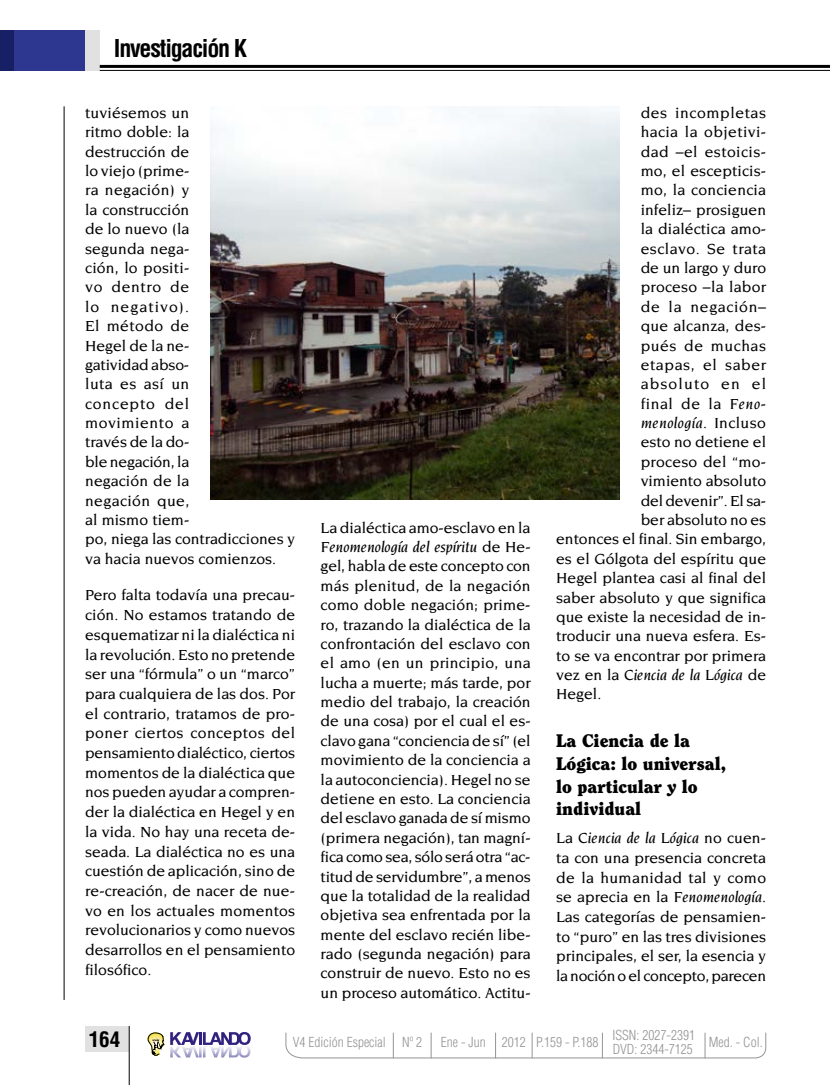
<style>
.page{position:relative;width:830px;height:1085px;background:#fff}
.page>*{position:absolute;margin:0;border:0;box-sizing:border-box;transform-origin:0 0}
.t1{font:700 condensed 24px "Helvetica";letter-spacing:-.05em;color:#000}
.t2{font:700 condensed 21px "Helvetica";color:#000}
.t3{font:900 18px/22.5px "Clearface IT Cby BT";color:#000}
.t4{font:500 15.75px/19.4px "Novarese";color:#000;text-align:justify}
.t5{font:500 15.75px "Novarese";letter-spacing:.03em;color:#000}
.t6{font:500 15.75px "Novarese";letter-spacing:.04em;color:#000}
.t7{font:500 15.75px "Novarese";letter-spacing:.035em;color:#000}
.t8{font:italic 500 15.75px "Novarese";color:#000}
.t9{font:italic 500 15.75px "Novarese";letter-spacing:.03em;color:#000}
.t10{font:500 15.75px "Novarese";letter-spacing:.025em;color:#000}
.t11{font:500 15.75px "Novarese";letter-spacing:.045em;color:#000}
.t12{font:500 15.75px "Novarese";letter-spacing:.075em;color:#000}
.t13{font:300 condensed 13.5px "Helvetica";color:#949494}
.s1{font-style:italic}
.s2{font-style:normal}
</style>
<div class="page">
<div style="left:85px;top:1025px;width:44px;height:26px;background:#e1e1e1"></div>
<hr style="left:129px;top:1025px;width:1px;height:59px;background:#000">
<hr style="left:64px;top:106px;width:1px;height:893px;background:#000">
<div style="left:85px;top:30px;width:15px;height:41px;background:#e1e1e1"></div>
<hr style="left:100px;top:65px;width:729px;height:3px;background:#000">
<hr style="left:100px;top:70px;width:729px;height:1px;background:#000">
<svg style="left:285px;top:1032px;width:481px;height:26px"></svg>
<div style="left:0;top:30px;width:85px;height:41px;background:#2e3790"></div>
<div style="left:0;top:30px;width:14px;height:41px;background:#172065"></div>
<svg style="left:170px;top:1032px;width:81px;height:25px"></svg>
<svg style="left:148px;top:1032px;width:16px;height:24px"></svg>
<img style="left:210px;top:106px;width:409px;height:394px">
<h1 class="t1" style="left:114px;top:33px;width:135px">Investigación K</h1>
<p class="t4" style="left:85px;top:103px;width:211px;text-align:left">tuviésemos un<br>ritmo doble: la<br>destrucción de<br>lo viejo (prime-<br>ra negación) y<br>la construcción<br>de lo nuevo (la<br>segunda nega-<br>ción, lo positi-<br>vo dentro de<br>lo negativo).<br>El método de<br>Hegel de la ne-<br>gatividad abso-<br>luta es así un<br>concepto del<br>movimiento a<br>través de la do-<br>ble negación, la<br>negación de la<br>negación que,<br>al mismo tiem-<br>po, niega las contradicciones y va hacia nuevos comienzos.</p>
<p class="t4" style="left:85px;top:585px;width:211px">Pero falta todavía una precau&shy;ción. No estamos tratando de esquematizar ni la dialéctica ni la revolución. Esto no pretende ser una “fórmula” o un “marco” para cualquiera de las dos. Por el contrario, tratamos de pro&shy;poner ciertos conceptos del pensamiento dialéctico, ciertos momentos de la dialéctica que nos pueden ayudar a compren&shy;der la dialéctica en Hegel y en la vida. No hay una receta de&shy;seada. La dialéctica no es una cuestión de aplicación, sino de re-creación, de nacer de nue&shy;vo en los actuales momentos revolucionarios y como nuevos desarrollos en el pensamiento filosófico.</p>
<p class="t4" style="left:320px;top:517px;width:211px">La dialéctica amo-esclavo en la <span class="s1">Fenomenología del espíritu</span> de He&shy;gel, habla de este concepto con más plenitud, de la negación como doble negación; prime&shy;ro, trazando la dialéctica de la confrontación del esclavo con el amo (en un principio, una lucha a muerte; más tarde, por medio del trabajo, la creación de una cosa) por el cual el es&shy;clavo gana “conciencia de sí” (el movimiento de la conciencia a la autoconciencia). Hegel no se detiene en esto. La conciencia del esclavo ganada de sí mismo (primera negación), tan magní&shy;fica como sea, sólo será otra “ac&shy;titud de servidumbre”, a menos que la totalidad de la realidad objetiva sea enfrentada por la mente del esclavo recién libe&shy;rado (segunda negación) para construir de nuevo. Esto no es un proceso automático. Actitu-</p>
<p class="t7" style="left:640px;top:104px;width:127px">des incompletas</p>
<p class="t10" style="left:640px;top:123px;width:127px">hacia la objetivi-</p>
<p class="t5" style="left:640px;top:143px;width:127px">dad –el estoicis-</p>
<p class="t4" style="left:640px;top:161px;width:127px">mo, el escepticis-</p>
<p class="t4" style="left:640px;top:180px;width:127px">mo, la conciencia</p>
<p class="t4" style="left:640px;top:200px;width:127px">infeliz– prosiguen</p>
<p class="t4" style="left:640px;top:219px;width:127px">la dialéctica amo-</p>
<p class="t5" style="left:640px;top:240px;width:127px">esclavo. Se trata</p>
<p class="t4" style="left:640px;top:258px;width:127px">de un largo y duro</p>
<p class="t4" style="left:640px;top:277px;width:127px">proceso –la labor</p>
<p class="t11" style="left:640px;top:298px;width:127px">de la negación–</p>
<p class="t4" style="left:640px;top:316px;width:127px">que alcanza, des-</p>
<p class="t7" style="left:640px;top:336px;width:127px">pués de muchas</p>
<p class="t6" style="left:640px;top:356px;width:127px">etapas, el saber</p>
<p class="t12" style="left:640px;top:375px;width:127px">absoluto en el</p>
<p class="t6" style="left:640px;top:395px;width:127px">final de la <span class="s1">Feno-</span></p>
<p class="t9" style="left:640px;top:414px;width:127px">menología<span class="s2">. Incluso</span></p>
<p class="t4" style="left:640px;top:432px;width:127px">esto no detiene el</p>
<p class="t4" style="left:640px;top:452px;width:127px">proceso del “mo-</p>
<p class="t4" style="left:640px;top:471px;width:127px">vimiento absoluto</p>
<p class="t4" style="left:640px;top:490px;width:127px">del devenir”. El sa-</p>
<p class="t4" style="left:640px;top:510px;width:127px">ber absoluto no es</p>
<p class="t4" style="left:556px;top:529px;width:211px">entonces el final. Sin embargo,</p>
<p class="t4" style="left:556px;top:548px;width:211px">es el Gólgota del espíritu que</p>
<p class="t4" style="left:556px;top:568px;width:211px">Hegel plantea casi al final del</p>
<p class="t4" style="left:556px;top:587px;width:211px">saber absoluto y que significa</p>
<p class="t4" style="left:556px;top:607px;width:211px">que existe la necesidad de in-</p>
<p class="t4" style="left:556px;top:626px;width:211px">troducir una nueva esfera. Es-</p>
<p class="t4" style="left:556px;top:645px;width:211px">to se va encontrar por primera</p>
<p class="t8" style="left:556px;top:666px;width:211px"><span class="s2">vez en la</span> Ciencia de la Lógica <span class="s2">de</span></p>
<p class="t4" style="left:556px;top:684px;width:47px">Hegel.</p>
<p class="t3" style="left:556px;top:729px;width:171px">La Ciencia de la<br>Lógica: lo universal, lo particular y lo individual</p>
<p class="t4" style="left:556px;top:828px;width:211px">La <span class="s1">Ciencia de la Lógica</span> no cuen&shy;ta con una presencia concreta de la humanidad tal y como se aprecia en la <span class="s1">Fenomenología</span>.<br>Las categorías de pensamien&shy;to “puro” en las tres divisiones principales, el ser, la esencia y la noción o el concepto, parecen</p>
<h2 class="t2" style="left:89px;top:1025px;width:33px">164</h2>
<p class="t13" style="left:292px;top:1033px;width:131px">V4 Edición Especial Nº 2</p>
<p class="t13" style="left:440px;top:1033px;width:159px">Ene - Jun 2012 P.159 - P.188</p>
<p class="t13" style="left:612px;top:1026px;width:84px">ISSN: 2027-2391</p>
<p class="t13" style="left:612px;top:1040px;width:82px">DVD: 2344-7125</p>
<p class="t13" style="left:708px;top:1033px;width:55px">Med. - Col.</p>
</div>
